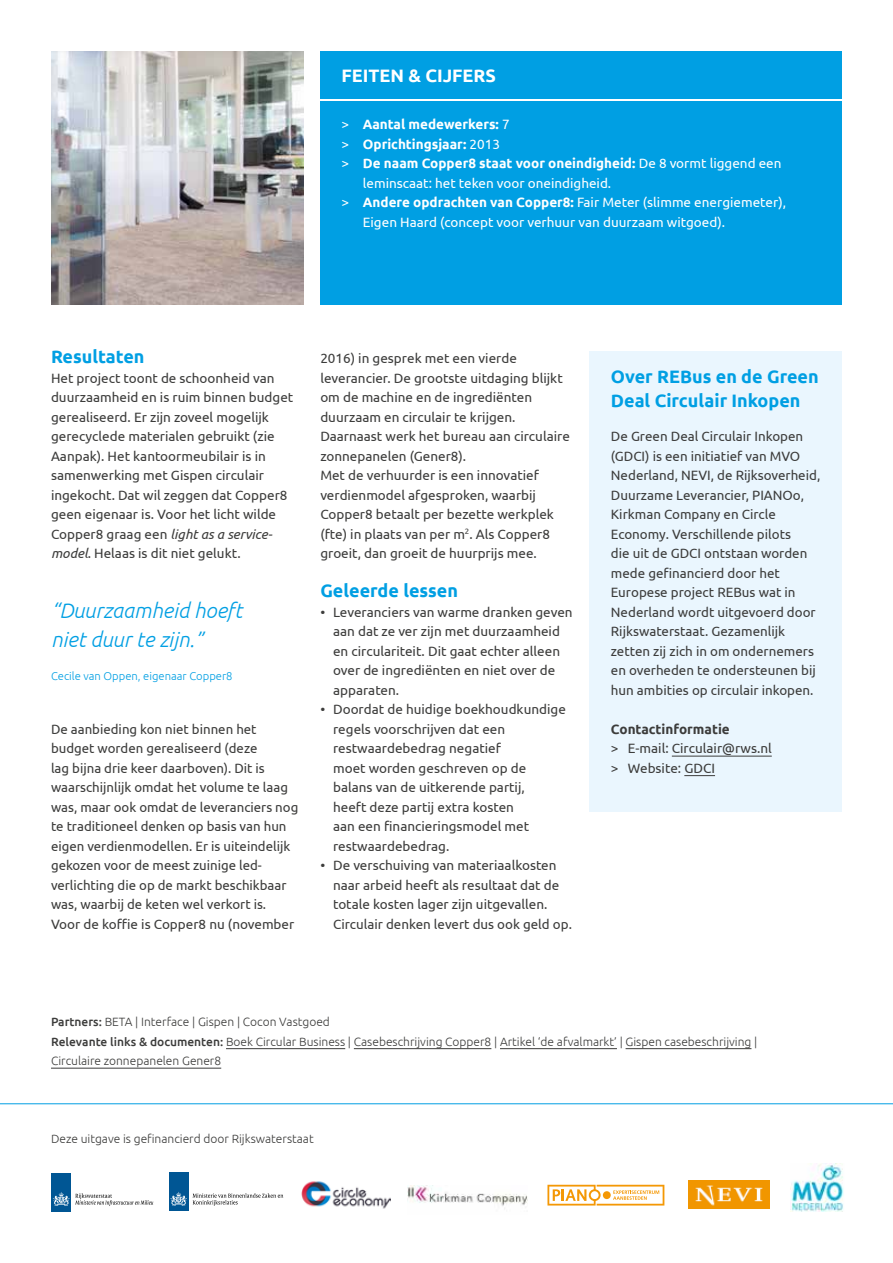
<style>
.page{position:relative;width:893px;height:1263px;background:#fff}
.page>*{position:absolute;margin:0;border:0;box-sizing:border-box;transform-origin:0 0}
.t1{font:italic 300 21px/28.5px "Ubuntu";color:#009fe3}
.t2{font:700 18px/24px "Ubuntu";color:#009fe3}
.t3{font:700 18px "Ubuntu";color:#fff}
.t4{font:13.5px/19.5px "Ubuntu";color:#3c3c3b}
.t5{font:13.5px "Ubuntu";color:#fff}
.t6{font:700 13.5px "Ubuntu";color:#fff}
.t7{font:700 13.5px "Ubuntu";color:#3c3c3b}
.t8{font:300 12px/19.5px "Ubuntu";color:#3c3c3b}
.t9{font:300 11.25px "Ubuntu";color:#009fe3}
.s1{font-weight:400}
.s2{font-weight:700}
.s3{font-style:italic}
.s4{font-weight:500}
</style>
<div class="page">
<div style="left:52px;top:1172px;width:19px;height:39px;background:#005694"></div>
<svg style="left:53px;top:1192px;width:100px;height:14px"></svg>
<svg style="left:547px;top:1185px;width:117px;height:20px"></svg>
<div style="left:320px;top:51px;width:522px;height:47px;background:#009fe3"></div>
<div style="left:169px;top:1173px;width:19px;height:38px;background:#005694"></div>
<svg style="left:170px;top:1192px;width:17px;height:14px"></svg>
<svg style="left:193px;top:1193px;width:90px;height:13px"></svg>
<hr style="left:0;top:1103px;width:893px;height:1px;background:#009fe3">
<img style="left:301px;top:1181px;width:89px;height:28px">
<img style="left:689px;top:1180px;width:80px;height:28px">
<img style="left:791px;top:1164px;width:53px;height:47px">
<img style="left:408px;top:1186px;width:119px;height:23px">
<img style="left:51px;top:51px;width:252px;height:254px">
<hr style="left:226px;top:1048px;width:119px;height:1px;background:#3c3c3b">
<hr style="left:354px;top:1048px;width:137px;height:1px;background:#3c3c3b">
<hr style="left:500px;top:1048px;width:117px;height:1px;background:#3c3c3b">
<hr style="left:626px;top:1048px;width:125px;height:1px;background:#3c3c3b">
<hr style="left:51px;top:1068px;width:170px;height:1px;background:#3c3c3b">
<div style="left:320px;top:101px;width:522px;height:204px;background:#009fe3"></div>
<div style="left:590px;top:351px;width:252px;height:461px;background:#eaf6fe"></div>
<hr style="left:672px;top:756px;width:100px;height:1px;background:#3c3c3b">
<hr style="left:684px;top:775px;width:31px;height:1px;background:#3c3c3b">
<h2 class="t3" style="left:342px;top:65px;width:156px">FEITEN &amp; CIJFERS</h2>
<p class="t6" style="left:342px;top:116px;width:170px"><span class="s1">&gt;</span> Aantal medewerkers: <span class="s1">7</span></p>
<p class="t6" style="left:342px;top:136px;width:160px"><span class="s1">&gt;</span> Oprichtingsjaar: <span class="s1">2013</span></p>
<p class="t6" style="left:342px;top:155px;width:441px"><span class="s1">&gt;</span> De naam Copper8 staat voor oneindigheid: <span class="s1">De 8 vormt liggend een</span></p>
<p class="t5" style="left:363px;top:175px;width:250px">leminscaat: het teken voor oneindigheid.</p>
<p class="t5" style="left:342px;top:194px;width:446px">&gt; <span class="s2">Andere opdrachten van Copper8:</span> Fair Meter (slimme energiemeter),</p>
<p class="t5" style="left:363px;top:214px;width:364px">Eigen Haard (concept voor verhuur van duurzaam witgoed).</p>
<h2 class="t2" style="left:51px;top:344px;width:95px">Resultaten</h2>
<p class="t4" style="left:51px;top:368px;width:244px">Het project toont de schoonheid van duurzaamheid en is ruim binnen budget gerealiseerd. Er zijn zoveel mogelijk gerecyclede materialen gebruikt (zie Aanpak). Het kantoormeubilair is in samenwerking met Gispen circulair ingekocht. Dat wil zeggen dat Copper8 geen eigenaar is. Voor het licht wilde Copper8 graag een <span class="s3">light as a service&shy;model</span>. Helaas is dit niet gelukt.</p>
<h1 class="t1" style="left:51px;top:596px;width:193px">“Duurzaamheid hoeft niet duur te zijn.”</h1>
<p class="t9" style="left:51px;top:669px;width:183px">Cecile van Oppen, eigenaar Copper8</p>
<p class="t4" style="left:51px;top:719px;width:249px">De aanbieding kon niet binnen het budget worden gerealiseerd (deze<br>lag bijna drie keer daarboven). Dit is waarschijnlijk omdat het volume te laag was, maar ook omdat de leveranciers nog te traditioneel denken op basis van hun eigen verdienmodellen. Er is uiteindelijk gekozen voor de meest zuinige led&shy;verlichting die op de markt beschikbaar was, waarbij de keten wel verkort is.<br>Voor de koffie is Copper8 nu (november</p>
<p class="t4" style="left:320px;top:348px;width:251px">2016) in gesprek met een vierde leverancier. De grootste uitdaging blijkt om de machine en de ingrediënten duurzaam en circulair te krijgen.<br>Daarnaast werk het bureau aan circulaire zonnepanelen (Gener8).<br>Met de verhuurder is een innovatief verdienmodel afgesproken, waarbij Copper8 betaalt per bezette werkplek (fte) in plaats van per m<sup>2</sup>. Als Copper8 groeit, dan groeit de huurprijs mee.</p>
<h2 class="t2" style="left:320px;top:578px;width:139px">Geleerde lessen</h2>
<p class="t4" style="left:333px;top:602px;width:241px;text-indent:-13px">• Leveranciers van warme dranken geven aan dat ze ver zijn met duurzaamheid en circulariteit. Dit gaat echter alleen over de ingrediënten en niet over de apparaten.</p>
<p class="t4" style="left:333px;top:699px;width:234px;text-indent:-13px">• Doordat de huidige boekhoudkundige regels voorschrijven dat een restwaardebedrag negatief<br>moet worden geschreven op de balans van de uitkerende partij,<br>heeft deze partij extra kosten<br>aan een financieringsmodel met restwaardebedrag.</p>
<p class="t4" style="left:333px;top:855px;width:240px;text-indent:-13px">• De verschuiving van materiaalkosten naar arbeid heeft als resultaat dat de totale kosten lager zijn uitgevallen.<br>Circulair denken levert dus ook geld op.</p>
<h2 class="t2" style="left:611px;top:364px;width:209px">Over REBus en de Green<br>Deal Circulair Inkopen</h2>
<p class="t4" style="left:611px;top:426px;width:211px">De Green Deal Circulair Inkopen (GDCI) is een initiatief van MVO<br>Nederland, NEVI, de Rijksoverheid,<br>Duurzame Leverancier, PIANOo,<br>Kirkman Company en Circle<br>Economy. Verschillende pilots<br>die uit de GDCI ontstaan worden mede gefinancierd door het<br>Europese project REBus wat in<br>Nederland wordt uitgevoerd door<br>Rijkswaterstaat. Gezamenlijk zetten zij zich in om ondernemers en overheden te ondersteunen bij hun ambities op circulair inkopen.</p>
<p class="t7" style="left:611px;top:721px;width:120px">Contactinformatie</p>
<p class="t4" style="left:611px;top:738px;width:162px">&gt; E-mail: Circulair@rws.nl &gt; Website: GDCI</p>
<p class="t8" style="left:51px;top:1012px;width:708px"><span class="s4">Partners:</span> BETA | Interface | Gispen | Cocon Vastgoed<br><span class="s4">Relevante links &amp; documenten:</span> Boek Circular Business | Casebeschrijving Copper8 | Artikel ‘de afvalmarkt’ | Gispen casebeschrijving |<br>Circulaire zonnepanelen Gener8</p>
<p class="t8" style="left:51px;top:1129px;width:264px">Deze uitgave is gefinancierd door Rijkswaterstaat</p>
</div>
